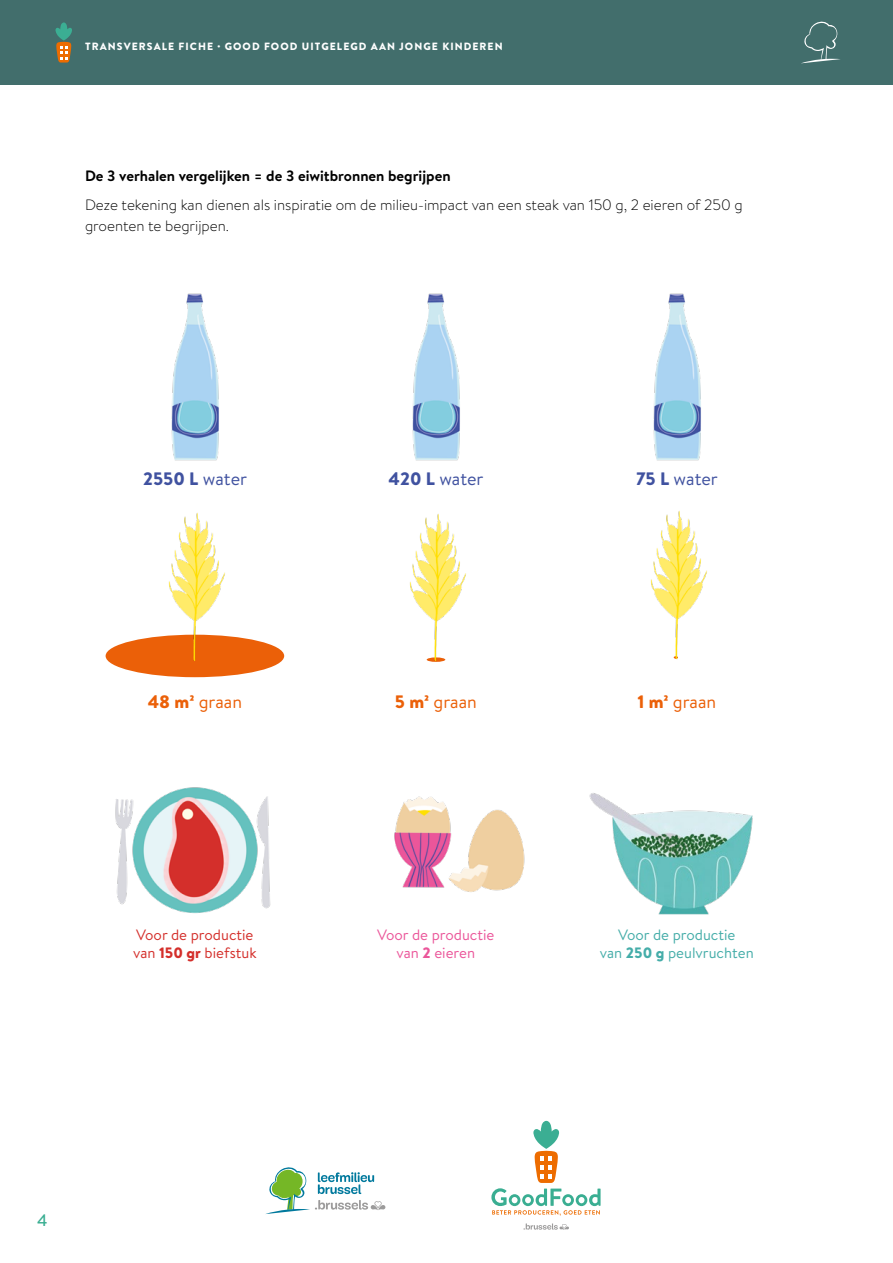
<style>
.page{position:relative;width:893px;height:1263px;background:#fff}
.page>*{position:absolute;margin:0;border:0;box-sizing:border-box;transform-origin:0 0}
.t1{font:18px "Brandon Text";color:#eb6008}
.t2{font:18px "Brandon Text";color:#4052a0}
.t3{font:900 18px "Brandon Text";color:#4052a0}
.t4{font:500 16.5px "Brandon Text";color:#3aae92}
.t5{font:300 15px/21px "Brandon Text";color:#000}
.t6{font:700 15px "Brandon Text";color:#000}
.t7{font:15px/18px "Brandon Text";color:#45ada9;text-align:center}
.t8{font:15px/18px "Brandon Text";color:#d42f2b}
.t9{font:15px/18px "Brandon Text";color:#eb569a;text-align:center}
.t10{font:900 10.5px "Brandon Text";letter-spacing:.1em;color:#fff}
.s1{font-weight:400}
.s2{font-weight:900}
</style>
<div class="page">
<div style="left:0;top:0;width:893px;height:85px;background:#426e6c"></div>
<svg style="left:55px;top:22px;width:17px;height:41px"></svg>
<svg style="left:802px;top:21px;width:38px;height:42px"></svg>
<img style="left:412px;top:293px;width:48px;height:168px">
<img style="left:171px;top:293px;width:48px;height:168px">
<img style="left:653px;top:293px;width:48px;height:168px">
<img style="left:115px;top:787px;width:156px;height:127px">
<img style="left:394px;top:796px;width:131px;height:96px">
<img style="left:589px;top:793px;width:164px;height:122px">
<div style="left:106px;top:635px;width:178px;height:42px;background:#eb6008;border-radius:50%"></div>
<img style="left:105px;top:512px;width:180px;height:156px">
<img style="left:409px;top:513px;width:57px;height:149px">
<img style="left:650px;top:510px;width:57px;height:150px">
<svg style="left:523px;top:1223px;width:46px;height:7px"></svg>
<svg style="left:491px;top:1121px;width:110px;height:95px"></svg>
<svg style="left:266px;top:1167px;width:119px;height:47px"></svg>
<p class="t10" style="left:85px;top:39px;width:419px">TRANSVERSALE FICHE · GOOD FOOD UITGELEGD AAN JONGE KINDEREN</p>
<p class="t6" style="left:85px;top:165px;width:367px">De 3 verhalen vergelijken = de 3 eiwitbronnen begrijpen</p>
<p class="t5" style="left:85px;top:194px;width:659px">Deze tekening kan dienen als inspiratie om de milieu-impact van een steak van 150 g, 2 eieren of 250 g groenten te begrijpen.</p>
<p class="t3" style="left:143px;top:466px;width:105px">2550 L <span class="s1">water</span></p>
<p class="t1" style="left:148px;top:689px;width:96px"><span class="s2">48 m2</span> graan</p>
<p class="t2" style="left:388px;top:466px;width:97px"><span class="s2">420 L</span> water</p>
<p class="t1" style="left:395px;top:689px;width:84px"><span class="s2">5 m2</span> graan</p>
<p class="t2" style="left:636px;top:466px;width:83px"><span class="s2">75 L</span> water</p>
<p class="t1" style="left:637px;top:689px;width:80px"><span class="s2">1 m2</span> graan</p>
<p class="t8" style="left:133px;top:925px;width:125px">Voor de productie van <span class="s2">150 gr</span> biefstuk</p>
<p class="t9" style="left:377px;top:925px;width:119px">Voor de productie van <span class="s2">2</span> eieren</p>
<p class="t7" style="left:600px;top:925px;width:155px">Voor de productie<br>van <span class="s2">250 g</span> peulvruchten</p>
<p class="t4" style="left:37px;top:1209px;width:12px">4</p>
</div>
